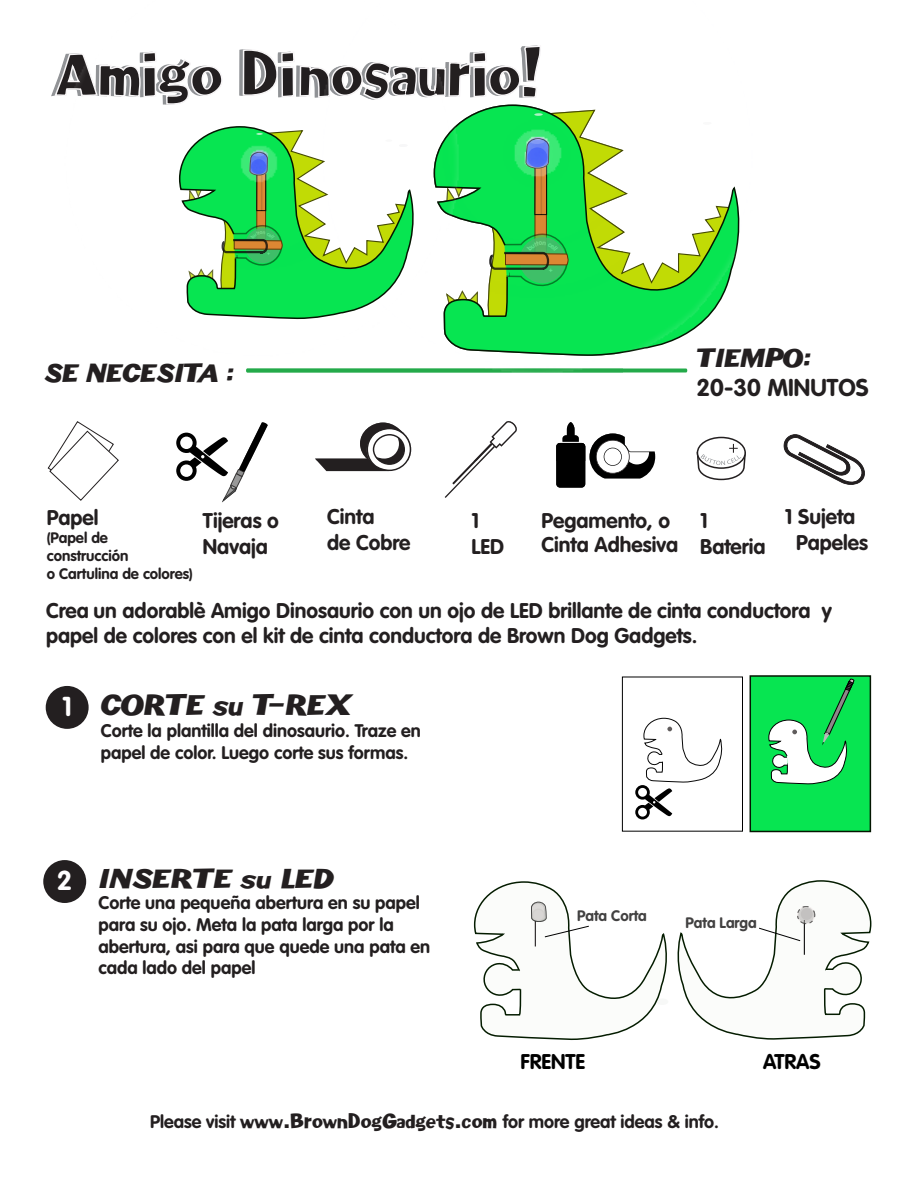
<style>
.page{position:relative;width:918px;height:1188px;background:#fff}
.page>*{position:absolute;margin:0;border:0;box-sizing:border-box;transform-origin:0 0}
.t1{font:54px "Phoenix Chunky";color:#231f20}
.t2{font:italic 27px "Phoenix Chunky";color:#231f20}
.t3{font:700 27px "VAG Rounded Std";color:#fff}
.t4{font:italic 25.05px "Phoenix Chunky";color:#231f20;scale:1.09 1}
.t5{font:italic 24px "Phoenix Chunky";color:#231f20}
.t6{font:700 24px "VAG Rounded Std";color:#231f20}
.t7{font:700 21px/25.2px "VAG Rounded Std";color:#231f20}
.t8{font:700 21px "VAG Rounded Std";color:#000}
.t9{font:700 18px/21.6px "VAG Rounded Std";color:#231f20}
.t10{font:700 15px/18px "VAG Rounded Std";color:#231f20}
.t11{font:700 15px "VAG Rounded Std";color:#424141}
.t12{font:700 6.75px "VAG Rounded Std";color:#eae5e6}
.t13{font:700 5.1px "VAG Rounded Std";color:#eae5e6}
.s1{font-family:"Phoenix Chunky";font-weight:400}
</style>
<div class="page">
<div style="left:46px;top:686px;width:43px;height:43px;background:#231f20;border-radius:50%"></div>
<div style="left:43px;top:860px;width:43px;height:43px;background:#231f20;border-radius:50%"></div>
<div style="left:622px;top:677px;width:121px;height:154px;border:1px solid #000"></div>
<div style="left:750px;top:675px;width:121px;height:157px;background:#07e551;border:2px solid #031601"></div>
<svg style="left:768px;top:679px;width:86px;height:105px"></svg>
<svg style="left:635px;top:718px;width:88px;height:101px"></svg>
<svg style="left:473px;top:880px;width:399px;height:160px"></svg>
<img style="left:623px;top:434px;width:230px;height:34px">
<svg style="left:623px;top:150px;width:117px;height:223px"></svg>
<img style="left:52px;top:109px;width:571px;height:394px">
<img style="left:47px;top:45px;width:521px;height:429px">
<svg style="left:60px;top:45px;width:398px;height:318px"></svg>
<svg style="left:486px;top:137px;width:84px;height:186px;background:#38c953"></svg>
<svg style="left:219px;top:129px;width:193px;height:173px"></svg>
<h1 class="t1" style="left:55px;top:41px;width:488px">Amigo Dinosaurio!</h1>
<p class="t13" style="left:267px;top:250px;width:5px">+</p>
<h3 class="t5" style="left:44px;top:361px;width:190px">SE NECESITA :</h3>
<p class="t12" style="left:549px;top:266px;width:6px">+</p>
<h3 class="t5" style="left:696px;top:346px;width:115px">TIEMPO:</h3>
<h3 class="t6" style="left:696px;top:373px;width:174px">20-30 MINUTOS</h3>
<p class="t7" style="left:47px;top:506px;width:53px">Papel</p>
<p class="t10" style="left:47px;top:530px;width:147px">(Papel de construcción<br>o Cartulina de colores)</p>
<p class="t7" style="left:203px;top:509px;width:77px">Tijeras o<br>Navaja</p>
<p class="t7" style="left:327px;top:505px;width:85px">Cinta<br>de Cobre</p>
<p class="t7" style="left:541px;top:510px;width:138px;line-height:24px">Pegamento, o<br>Cinta Adhesiva</p>
<p class="t7" style="left:471px;top:509px;width:34px">1<br>LED</p>
<p class="t7" style="left:796px;top:505px;width:73px;text-indent:-11px">1 Sujeta<br>Papeles</p>
<p class="t7" style="left:700px;top:509px;width:67px">1<br>Bateria</p>
<p class="t7" style="left:46px;top:598px;width:788px">Crea un adorablè Amigo Dinosaurio con un ojo de LED brillante de cinta conductora y papel de colores con el kit de cinta conductora de Brown Dog Gadgets.</p>
<h2 class="t3" style="left:62px;top:691px;width:11px">1</h2>
<h2 class="t2" style="left:101px;top:692px;width:252px">CORTE su T-REX</h2>
<p class="t9" style="left:101px;top:720px;width:322px">Corte la plantilla del dinosaurio. Traze en papel de color. Luego corte sus formas.</p>
<h2 class="t3" style="left:57px;top:865px;width:17px">2</h2>
<h3 class="t4" style="left:98px;top:866px;width:218px">INSERTE su LED</h3>
<p class="t9" style="left:98px;top:893px;width:333px">Corte una pequeña abertura en su papel para su ojo. Meta la pata larga por la abertura, asi para que quede una pata en cada lado del papel</p>
<p class="t11" style="left:577px;top:907px;width:71px">Pata Corta</p>
<p class="t11" style="left:686px;top:914px;width:73px">Pata Larga</p>
<p class="t8" style="left:520px;top:1049px;width:66px">FRENTE</p>
<p class="t8" style="left:763px;top:1049px;width:59px">ATRAS</p>
<p class="t9" style="left:150px;top:1112px;width:570px">Please visit <span class="s1">www.BrownDogGadgets.com</span> for more great ideas &amp; info.</p>
</div>
